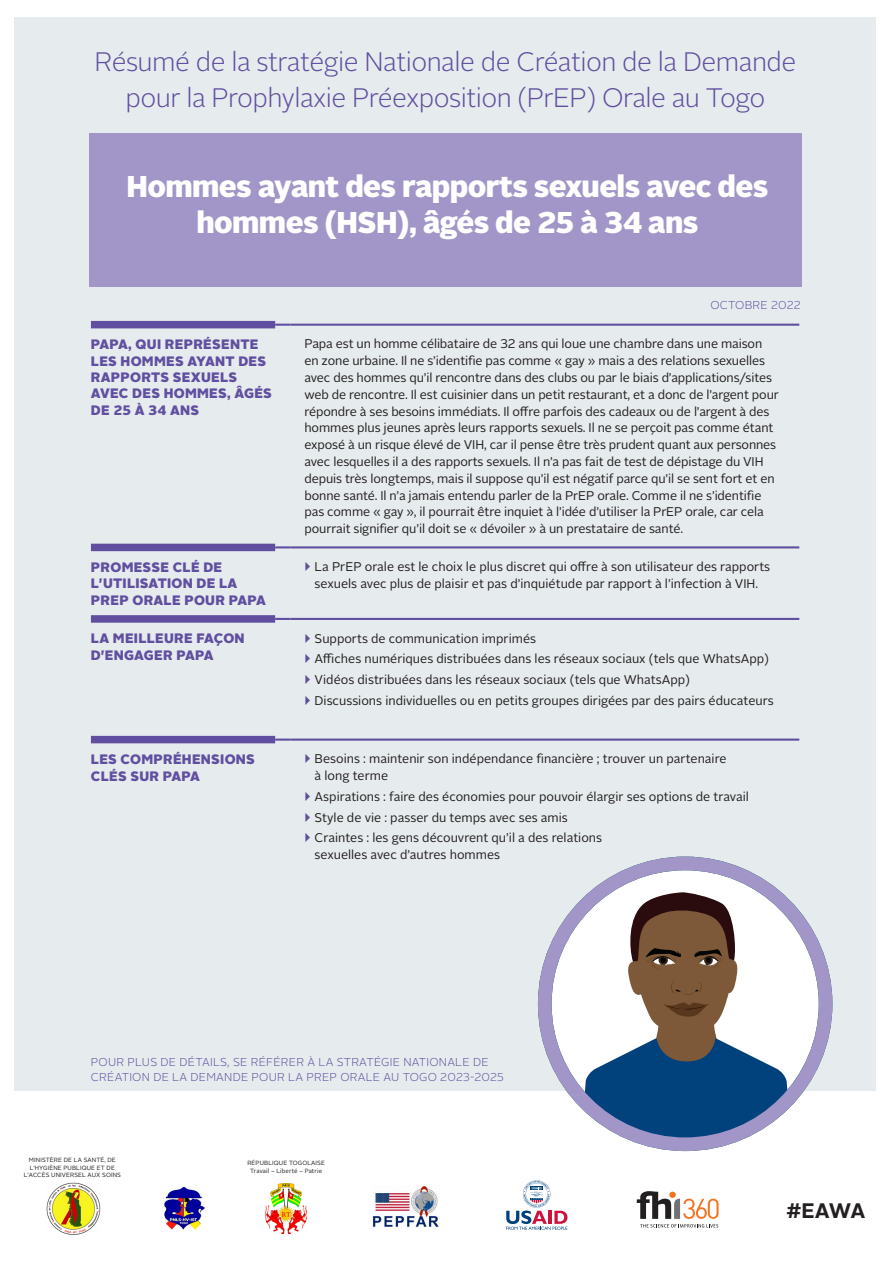
<style>
.page{position:relative;width:893px;height:1263px;background:#fff}
.page>*{position:absolute;margin:0;border:0;box-sizing:border-box;transform-origin:0 0}
.Annex_title{font:900 30px/36px "Alright Sans";letter-spacing:-.02em;color:#fff;text-align:center}
.Annex_title-2{font:300 26.7px/35.7px "Alright Sans";letter-spacing:-.02em;color:#604fa0;text-align:center}
.t1{font:700 21px "Alright Sans";color:#231f20}
.body{font:900 13.65px/16.4px "Alright Sans";letter-spacing:.02em;color:#604fa0}
.Table_text{font:12.6px/16.8px "Alright Sans";letter-spacing:-.01em;color:#231f20}
.body-2{font:300 11.4px/15.3px "Alright Sans";letter-spacing:.02em;color:#604fa0}
.t2{font:6.15px/7.4px "Alright Sans";letter-spacing:.02em;color:#231f20;text-align:center}
</style>
<div class="page">
<img style="left:266px;top:1183px;width:41px;height:50px">
<svg style="left:506px;top:1180px;width:61px;height:50px"></svg>
<img style="left:372px;top:1186px;width:67px;height:41px">
<svg style="left:637px;top:1191px;width:81px;height:36px"></svg>
<img style="left:46px;top:1182px;width:55px;height:53px">
<img style="left:164px;top:1186px;width:41px;height:44px">
<div style="left:14px;top:17px;width:862px;height:1074px;background:#e6ebed"></div>
<div style="left:89px;top:133px;width:713px;height:154px;background:#a296c8"></div>
<svg style="left:545px;top:863px;width:281px;height:281px;background:#e9e7f2"></svg>
<svg style="left:275px;top:324px;width:15px;height:2px"></svg>
<hr style="left:290px;top:324px;width:509px;height:2px;background:#604fa0">
<svg style="left:275px;top:546px;width:15px;height:2px"></svg>
<hr style="left:290px;top:546px;width:509px;height:2px;background:#604fa0">
<svg style="left:275px;top:618px;width:15px;height:2px"></svg>
<hr style="left:290px;top:618px;width:509px;height:2px;background:#604fa0">
<hr style="left:275px;top:738px;width:15px;height:3px;background:#604fa0">
<hr style="left:290px;top:738px;width:509px;height:3px;background:#604fa0">
<div style="left:91px;top:321px;width:184px;height:7px;background:#604fa0"></div>
<div style="left:91px;top:544px;width:184px;height:7px;background:#604fa0"></div>
<div style="left:91px;top:615px;width:184px;height:8px;background:#604fa0"></div>
<div style="left:91px;top:736px;width:184px;height:7px;background:#604fa0"></div>
<svg style="left:584px;top:892px;width:205px;height:247px;background:#8c949f"></svg>
<div style="left:538px;top:856px;width:294px;height:295px;border:14px solid #a296c8;border-radius:50%"></div>
<p class="Annex_title-2" style="left:95px;top:45px;width:703px">Résumé de la stratégie Nationale de Création de la Demande pour la Prophylaxie Préexposition (PrEP) Orale au Togo</p>
<p class="Annex_title" style="left:126px;top:169px;width:643px">Hommes ayant des rapports sexuels avec des hommes (HSH), âgés de 25 à 34 ans</p>
<p class="body-2" style="left:710px;top:297px;width:92px">OCTOBRE 2022</p>
<p class="body" style="left:91px;top:336px;width:182px">PAPA, QUI REPRÉSENTE<br>LES HOMMES AYANT DES<br>RAPPORTS SEXUELS<br>AVEC DES HOMMES, ÂGÉS<br>DE 25 À 34 ANS</p>
<p class="Table_text" style="left:304px;top:336px;width:476px">Papa est un homme célibataire de 32 ans qui loue une chambre dans une maison en zone urbaine. Il ne s’identifie pas comme « gay » mais a des relations sexuelles avec des hommes qu’il rencontre dans des clubs ou par le biais d’applications/sites web de rencontre. Il est cuisinier dans un petit restaurant, et a donc de l’argent pour répondre à ses besoins immédiats. Il offre parfois des cadeaux ou de l’argent à des hommes plus jeunes après leurs rapports sexuels. Il ne se perçoit pas comme étant exposé à un risque élevé de VIH, car il pense être très prudent quant aux personnes avec lesquelles il a des rapports sexuels. Il n’a pas fait de test de dépistage du VIH depuis très longtemps, mais il suppose qu’il est négatif parce qu’il se sent fort et en bonne santé. Il n’a jamais entendu parler de la PrEP orale. Comme il ne s’identifie pas comme « gay », il pourrait être inquiet à l’idée d’utiliser la PrEP orale, car cela pourrait signifier qu’il doit se « dévoiler » à un prestataire de santé.</p>
<p class="body" style="left:91px;top:559px;width:176px">PROMESSE CLÉ DE<br>L'UTILISATION DE LA<br>PREP ORALE POUR PAPA</p>
<p class="Table_text" style="left:315px;top:559px;width:457px">La PrEP orale est le choix le plus discret qui offre à son utilisateur des rapports sexuels avec plus de plaisir et pas d’inquiétude par rapport à l’infection à VIH.</p>
<p class="body" style="left:91px;top:630px;width:155px">LA MEILLEURE FAÇON<br>D'ENGAGER PAPA</p>
<p class="Table_text" style="left:315px;top:630px;width:223px">Supports de communication imprimés</p>
<p class="Table_text" style="left:315px;top:651px;width:456px">Affiches numériques distribuées dans les réseaux sociaux (tels que WhatsApp)</p>
<p class="Table_text" style="left:315px;top:671px;width:377px">Vidéos distribuées dans les réseaux sociaux (tels que WhatsApp)</p>
<p class="Table_text" style="left:315px;top:692px;width:460px">Discussions individuelles ou en petits groupes dirigées par des pairs éducateurs</p>
<p class="body" style="left:91px;top:751px;width:166px">LES COMPRÉHENSIONS<br>CLÉS SUR PAPA</p>
<p class="Table_text" style="left:315px;top:751px;width:413px">Besoins : maintenir son indépendance financière ; trouver un partenaire à long terme</p>
<p class="Table_text" style="left:315px;top:788px;width:436px">Aspirations : faire des économies pour pouvoir élargir ses options de travail</p>
<p class="Table_text" style="left:315px;top:809px;width:255px">Style de vie : passer du temps avec ses amis</p>
<p class="Table_text" style="left:315px;top:830px;width:289px">Craintes : les gens découvrent qu’il a des relations sexuelles avec d’autres hommes</p>
<p class="body-2" style="left:91px;top:1054px;width:414px">POUR PLUS DE DÉTAILS, SE RÉFÉRER À LA STRATÉGIE NATIONALE DE<br>CRÉATION DE LA DEMANDE POUR LA PREP ORALE AU TOGO 2023-2025</p>
<p class="t2" style="left:24px;top:1157px;width:99px">MINISTÈRE DE LA SANTÉ, DE<br>L'HYGIÈNE PUBLIQUE ET DE<br>L'ACCÈS UNIVERSEL AUX SOINS</p>
<p class="t2" style="left:247px;top:1159px;width:79px">RÉPUBLIQUE TOGOLAISE<br>Travail – Liberté – Patrie</p>
<h3 class="t1" style="left:787px;top:1195px;width:80px">#EAWA</h3>
</div>
